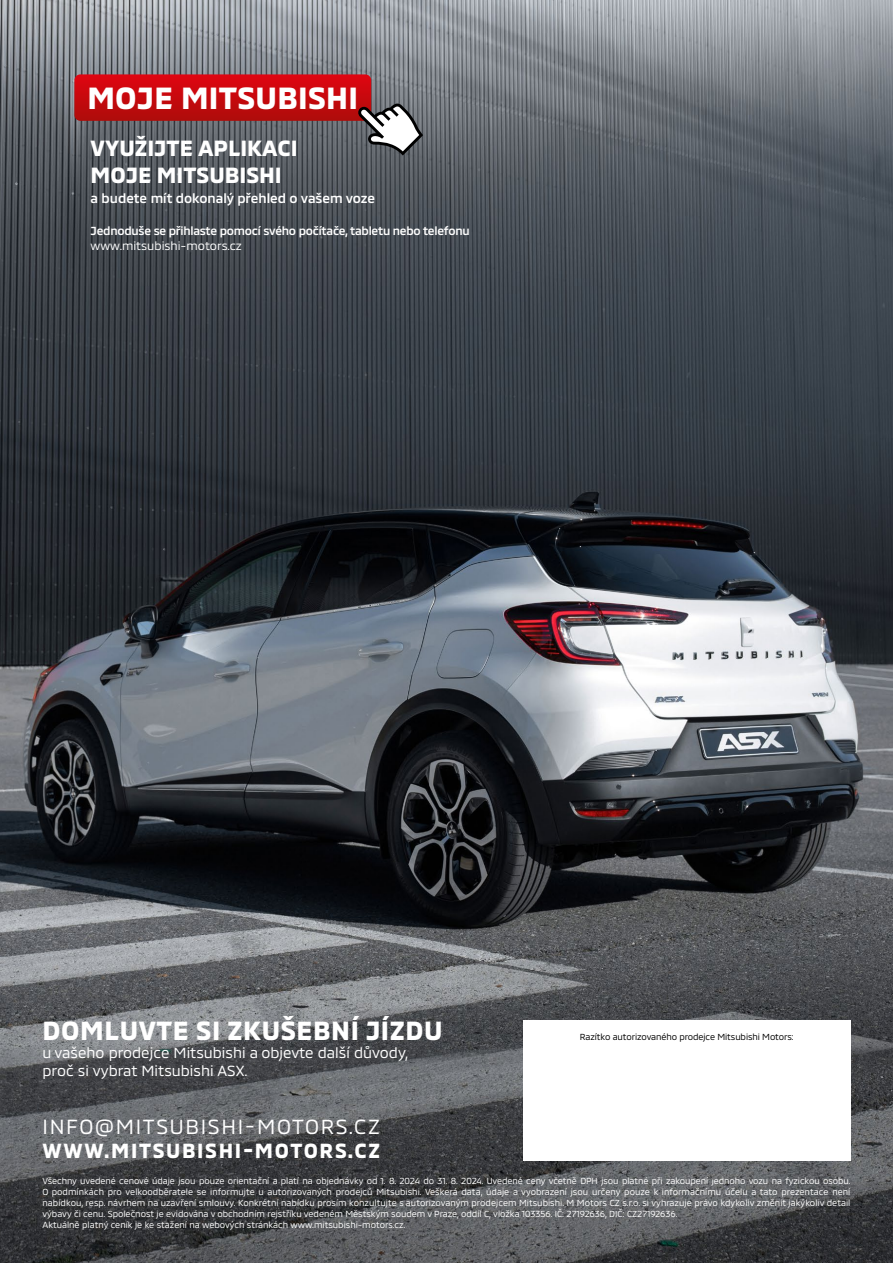
<style>
.page{position:relative;width:893px;height:1263px;background:#fff}
.page>*{position:absolute;margin:0;border:0;box-sizing:border-box;transform-origin:0 0}
.t1{font:700 31.5px "MMC";letter-spacing:.01em;color:#fff}
.t2{font:700 27px "MMC";letter-spacing:.02em;color:#fff}
.t3{font:700 22.65px/27.2px "MMC";color:#fff}
.t4{font:21px "MMC";letter-spacing:.08em;color:#fff}
.t5{font:700 21px "MMC";letter-spacing:.08em;color:#fff}
.t6{font:15px/18px "MMC";color:#fff}
.t7{font:500 13.5px "MMC";color:#fff}
.t8{font:500 12px "MMC";letter-spacing:-.02em;color:#fff}
.t9{font:12px "MMC";color:#fff}
.t10{font:9px/10.8px "MMC";color:#fff}
.t11{font:9px "MMC";letter-spacing:-.01em;color:#000}
</style>
<div class="page">
<img style="left:0;top:0;width:893px;height:1263px">
<div style="left:523px;top:1020px;width:327px;height:141px;background:#fff"></div>
<svg style="left:74px;top:74px;width:349px;height:81px;background:#963d41"></svg>
<h1 class="t1" style="left:87px;top:73px;width:272px">MOJE MITSUBISHI</h1>
<h3 class="t3" style="left:91px;top:132px;width:209px">VYUŽIJTE APLIKACI<br>MOJE MITSUBISHI</h3>
<h3 class="t7" style="left:91px;top:187px;width:286px">a budete mít dokonalý přehled o vašem voze</h3>
<h3 class="t8" style="left:91px;top:221px;width:380px">Jednoduše se přihlaste pomocí svého počítače, tabletu nebo telefonu</h3>
<h3 class="t9" style="left:91px;top:236px;width:153px">www.mitsubishi-motors.cz</h3>
<h2 class="t2" style="left:43px;top:1009px;width:401px">DOMLUVTE SI ZKUŠEBNÍ JÍZDU</h2>
<h3 class="t6" style="left:43px;top:1042px;width:367px">u vašeho prodejce Mitsubishi a objevte další důvody, proč si vybrat Mitsubishi ASX.</h3>
<h3 class="t4" style="left:43px;top:1109px;width:339px">INFO@MITSUBISHI-MOTORS.CZ</h3>
<h3 class="t5" style="left:43px;top:1134px;width:339px">WWW.MITSUBISHI-MOTORS.CZ</h3>
<p class="t11" style="left:580px;top:1029px;width:215px">Razítko autorizovaného prodejce Mitsubishi Motors:</p>
<p class="t10" style="left:43px;top:1175px;width:810px">Všechny uvedené cenové údaje jsou pouze orientační a platí na objednávky od 1. 8. 2024 do 31. 8. 2024. Uvedené ceny včetně DPH jsou platné při zakoupení jednoho vozu na fyzickou osobu.<br>O podmínkách pro velkoodběratele se informujte u autorizovaných prodejců Mitsubishi. Veškerá data, údaje a vyobrazení jsou určeny pouze k informačnímu účelu a tato prezentace není nabídkou, resp. návrhem na uzavření smlouvy. Konkrétní nabídku prosím konzultujte s autorizovaným prodejcem Mitsubishi. M Motors CZ s.r.o. si vyhrazuje právo kdykoliv změnit jakýkoliv detail výbavy či cenu. Společnost je evidována v obchodním rejstříku vedeném Městským soudem v Praze, oddíl C, vložka 103356. IČ: 27192636, DIČ: CZ27192636.<br>Aktuálně platný ceník je ke stažení na webových stránkách www.mitsubishi-motors.cz.</p>
</div>
